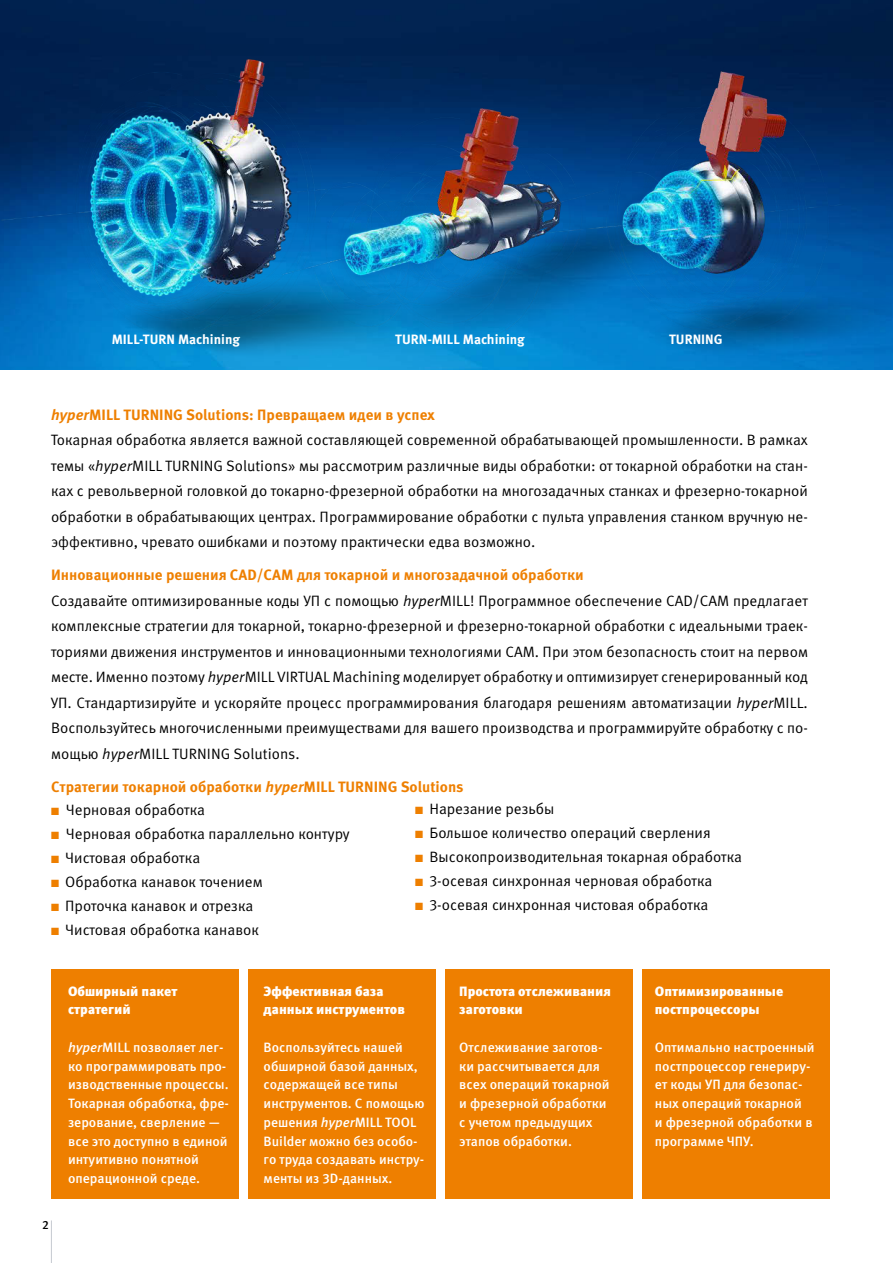
<style>
.page{position:relative;width:893px;height:1263px;background:#fff}
.page>*{position:absolute;margin:0;border:0;box-sizing:border-box;transform-origin:0 0}
.t1{font:15px/25.5px "Meta Pro";color:#000}
.t2{font:700 15px "Meta Pro";color:#ee7f00}
.t3{font:500 13.5px/18.8px "Meta Pro";color:#fff}
.t4{font:900 13.5px/18.8px "Meta Pro";color:#fff}
.t5{font:700 13.5px "Meta Pro";color:#fff}
.t6{font:500 12px "Meta Pro";color:#000}
.s1{font-weight:700;font-style:italic;color:#ee7f00}
.s2{font-weight:700;color:#ee7f00}
.s3{font-style:italic}
.s4{color:#ee7f00}
</style>
<div class="page">
<hr style="left:51px;top:1220px;width:1px;height:43px;background:#c5c9d0">
<div style="left:51px;top:969px;width:187px;height:230px;background:#ee7f00"></div>
<div style="left:642px;top:969px;width:187px;height:230px;background:#ee7f00"></div>
<div style="left:248px;top:969px;width:187px;height:230px;background:#ee7f00"></div>
<div style="left:445px;top:969px;width:187px;height:230px;background:#ee7f00"></div>
<img style="left:0;top:0;width:892px;height:370px">
<p class="t5" style="left:112px;top:331px;width:130px">MILL-TURN Machining</p>
<p class="t5" style="left:395px;top:331px;width:131px">TURN-MILL Machining</p>
<p class="t5" style="left:669px;top:331px;width:55px">TURNING</p>
<p class="t1" style="left:51px;top:402px;width:758px"><span class="s1">hyper</span><span class="s2">MILL TURNING Solutions: Превращаем идеи в успех<br></span>Токарная обработка является важной составляющей современной обрабатывающей промышленности. В рамках темы «<span class="s3">hyper</span>MILL TURNING Solutions» мы рассмотрим различные виды обработки: от токарной обработки на стан&shy;ках с револьверной головкой до токарно-фрезерной обработки на многозадачных станках и фрезерно-токарной обработки в обрабатывающих центрах. Программирование обработки с пульта управления станком вручную не&shy;эффективно, чревато ошибками и поэтому практически едва возможно.</p>
<p class="t1" style="left:51px;top:562px;width:758px"><span class="s2">Инновационные решения CAD/CAM для токарной и многозадачной обработки<br></span>Создавайте оптимизированные коды УП с помощью <span class="s3">hyper</span>MILL! Программное обеспечение CAD/CAM предлагает комплексные стратегии для токарной, токарно-фрезерной и фрезерно-токарной обработки с идеальными траек&shy;ториями движения инструментов и инновационными технологиями CAM. При этом безопасность стоит на первом месте. Именно поэтому <span class="s3">hyper</span>MILL VIRTUAL Machining моделирует обработку и оптимизирует сгенерированный код УП. Стандартизируйте и ускоряйте процесс программирования благодаря решениям автоматизации <span class="s3">hyper</span>MILL.<br>Воспользуйтесь многочисленными преимуществами для вашего производства и программируйте обработку с по&shy;мощью <span class="s3">hyper</span>MILL TURNING Solutions.</p>
<p class="t2" style="left:51px;top:777px;width:414px">Стратегии токарной обработки <span class="s3">hyper</span>MILL TURNING Solutions</p>
<p class="t1" style="left:51px;top:797px;width:156px"><span class="s4">■</span> Черновая обработка</p>
<p class="t1" style="left:51px;top:821px;width:300px"><span class="s4">■</span> Черновая обработка параллельно контуру</p>
<p class="t1" style="left:51px;top:845px;width:151px"><span class="s4">■</span> Чистовая обработка</p>
<p class="t1" style="left:51px;top:869px;width:213px"><span class="s4">■</span> Обработка канавок точением</p>
<p class="t1" style="left:51px;top:893px;width:204px"><span class="s4">■</span> Проточка канавок и отрезка</p>
<p class="t1" style="left:51px;top:917px;width:209px"><span class="s4">■</span> Чистовая обработка канавок</p>
<p class="t1" style="left:415px;top:796px;width:141px"><span class="s4">■</span> Нарезание резьбы</p>
<p class="t1" style="left:415px;top:820px;width:297px"><span class="s4">■</span> Большое количество операций сверления</p>
<p class="t1" style="left:415px;top:844px;width:329px"><span class="s4">■</span> Высокопроизводительная токарная обработка</p>
<p class="t1" style="left:415px;top:868px;width:299px"><span class="s4">■</span> 3-осевая синхронная черновая обработка</p>
<p class="t1" style="left:415px;top:892px;width:295px"><span class="s4">■</span> 3-осевая синхронная чистовая обработка</p>
<p class="t6" style="left:42px;top:1217px;width:8px">2</p>
<p class="t4" style="left:68px;top:982px;width:111px">Обширный пакет стратегий</p>
<p class="t3" style="left:68px;top:1038px;width:163px"><span class="s3">hyper</span>MILL позволяет лег&shy;ко программировать про&shy;изводственные процессы.<br>Токарная обработка, фре&shy;зерование, сверление — все это доступно в единой интуитивно понятной операционной среде.</p>
<p class="t4" style="left:264px;top:982px;width:143px">Эффективная база данных инструментов</p>
<p class="t3" style="left:264px;top:1038px;width:162px">Воспользуйтесь нашей обширной базой данных, содержащей все типы инструментов. С помощью решения <span class="s3">hyper</span>MILL TOOL<br>Builder можно без особо&shy;го труда создавать инстру&shy;менты из 3D-данных.</p>
<p class="t4" style="left:459px;top:982px;width:153px">Простота отслеживания заготовки</p>
<p class="t3" style="left:459px;top:1038px;width:152px">Отслеживание заготов&shy;ки рассчитывается для всех операций токарной и фрезерной обработки с учетом предыдущих этапов обработки.</p>
<p class="t4" style="left:655px;top:982px;width:130px">Оптимизированные постпроцессоры</p>
<p class="t3" style="left:655px;top:1038px;width:161px">Оптимально настроенный постпроцессор генериру&shy;ет коды УП для безопас&shy;ных операций токарной<br>и фрезерной обработки в программе ЧПУ.</p>
</div>
